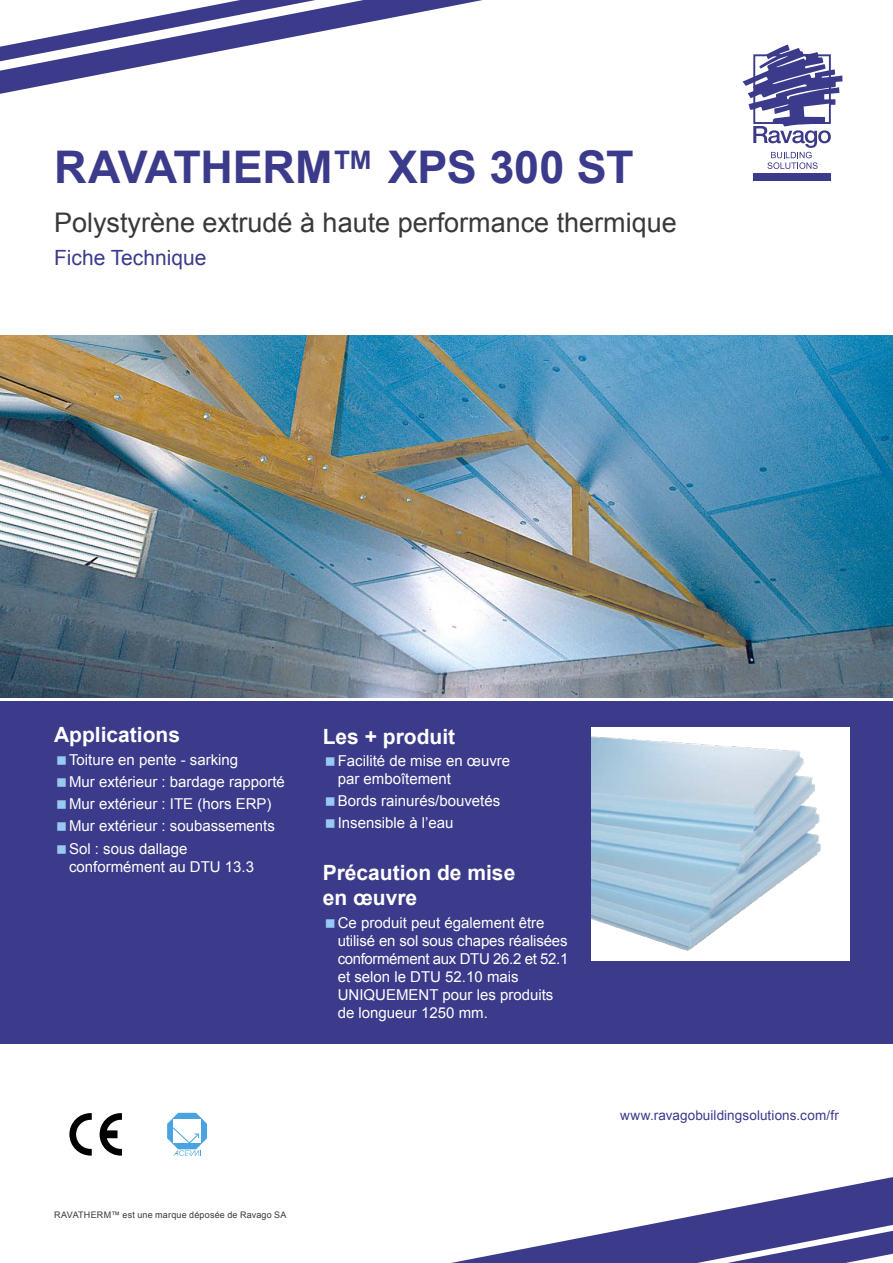
<style>
.page{position:relative;width:893px;height:1263px;background:#fff}
.page>*{position:absolute;margin:0;border:0;box-sizing:border-box;transform-origin:0 0}
.t1{font:700 45px "Arial";letter-spacing:-.005em;color:#3c3b8b}
.t2{font:27px "Arial";color:#393939}
.t3{font:700 21px/25.2px "Arial";color:#fff}
.t4{font:21px "Arial";color:#3c3b8b}
.t5{font:15px/18px "Arial";color:#fff}
.t6{font:13.5px "Arial";letter-spacing:.01em;color:#3c3b8b}
.t7{font:9px "Arial";letter-spacing:.02em;color:#393939}
</style>
<div class="page">
<svg style="left:0;top:0;width:843px;height:94px"></svg>
<svg style="left:0;top:0;width:406px;height:61px"></svg>
<div style="left:753px;top:174px;width:78px;height:7px;background:#3c3b8b"></div>
<svg style="left:743px;top:45px;width:99px;height:124px"></svg>
<svg style="left:451px;top:1177px;width:442px;height:86px"></svg>
<svg style="left:69px;top:1113px;width:23px;height:42px"></svg>
<svg style="left:100px;top:1113px;width:22px;height:42px"></svg>
<svg style="left:167px;top:1113px;width:40px;height:43px"></svg>
<div style="left:0;top:702px;width:893px;height:342px;background:#3c3b8b"></div>
<img style="left:0;top:336px;width:893px;height:361px">
<div style="left:591px;top:727px;width:259px;height:234px;background:#fff"></div>
<img style="left:591px;top:736px;width:230px;height:215px">
<h1 class="t1" style="left:54px;top:137px;width:581px">RAVATHERM™ XPS 300 ST</h1>
<h2 class="t2" style="left:54px;top:205px;width:624px">Polystyrène extrudé à haute performance thermique</h2>
<h3 class="t4" style="left:54px;top:244px;width:154px">Fiche Technique</h3>
<h3 class="t3" style="left:54px;top:723px;width:128px">Applications</h3>
<p class="t5" style="left:69px;top:748px;width:217px;line-height:22.2px">Toiture en pente - sarking<br>Mur extérieur : bardage rapporté<br>Mur extérieur : ITE (hors ERP)<br>Mur extérieur : soubassements<br>Sol : sous dallage</p>
<p class="t5" style="left:69px;top:858px;width:187px">conformément au DTU 13.3</p>
<h3 class="t3" style="left:323px;top:724px;width:134px">Les + produit</h3>
<p class="t5" style="left:338px;top:752px;width:174px">Facilité de mise en œuvre par emboîtement</p>
<p class="t5" style="left:338px;top:790px;width:164px;line-height:22.2px">Bords rainurés/bouvetés<br>Insensible à l’eau</p>
<h3 class="t3" style="left:323px;top:861px;width:194px">Précaution de mise en œuvre</h3>
<p class="t5" style="left:338px;top:913px;width:232px">Ce produit peut également être utilisé en sol sous chapes réalisées conformément aux DTU 26.2 et 52.1 et selon le DTU 52.10 mais<br>UNIQUEMENT pour les produits de longueur 1250 mm.</p>
<p class="t7" style="left:54px;top:1209px;width:234px">RAVATHERM™ est une marque déposée de Ravago SA</p>
<p class="t6" style="left:620px;top:1106px;width:220px">www.ravagobuildingsolutions.com/fr</p>
</div>
